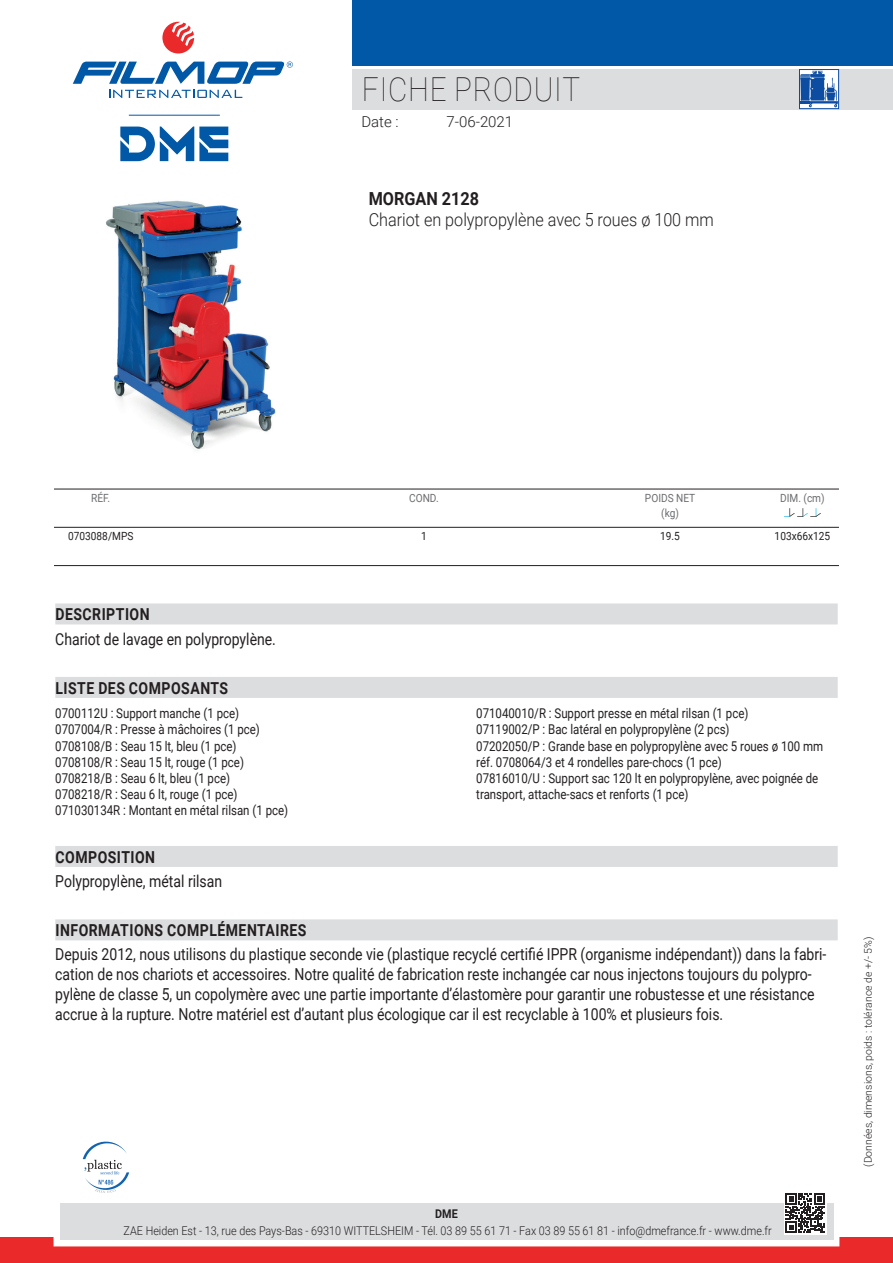
<style>
.page{position:relative;width:893px;height:1263px;background:#fff}
.page>*{position:absolute;margin:0;border:0;box-sizing:border-box;transform-origin:0 0}
.t1{font:100 33px "Roboto";letter-spacing:.025em;color:#231f20;scale:.9 1}
.t2{font:300 18px "Roboto";color:#231f20;scale:.9 1}
.t3{font:700 18px "Roboto";color:#231f20;scale:.9 1}
.t4{font:16.5px/19.8px "Roboto";color:#231f20;scale:.85 1}
.t5{font:700 16.5px "Roboto";letter-spacing:.035em;color:#231f20;scale:.85 1}
.t6{font:300 15px "Roboto";color:#231f20}
.t7{font:13.5px/16.2px "Roboto";color:#231f20;scale:.85 1}
.t8{font:300 12px "Roboto";color:#231f20;scale:.9 1}
.t9{font:700 12px "Roboto";color:#231f20;scale:.9 1}
.t10{font:11.25px/15px "Roboto";color:#6c6d70;text-align:center;scale:.9 1}
.t11{font:11.25px "Roboto";color:#231f20;scale:.9 1}
.t12{font:300 10.5px "Roboto";color:#231f20}
</style>
<div class="page">
<div style="left:353px;top:69px;width:540px;height:40px;background:#dcdddf"></div>
<svg style="left:109px;top:90px;width:133px;height:8px"></svg>
<svg style="left:162px;top:22px;width:32px;height:32px"></svg>
<svg style="left:73px;top:61px;width:220px;height:23px"></svg>
<div style="left:353px;top:0;width:540px;height:66px;background:#0158a6"></div>
<div style="left:0;top:1237px;width:893px;height:26px;background:#e9292a"></div>
<div style="left:54px;top:1197px;width:785px;height:49px;border:12px solid #fff"></div>
<div style="left:60px;top:1203px;width:773px;height:37px;background:#dcdddf"></div>
<svg style="left:120px;top:126px;width:108px;height:35px"></svg>
<hr style="left:129px;top:115px;width:91px;height:1px;background:#0158a6">
<svg style="left:784px;top:1193px;width:42px;height:41px"></svg>
<svg style="left:786px;top:1193px;width:39px;height:39px;background:#706e6f"></svg>
<svg style="left:799px;top:69px;width:40px;height:40px"></svg>
<svg style="left:800px;top:71px;width:38px;height:36px"></svg>
<img style="left:106px;top:200px;width:170px;height:250px">
<div style="left:55px;top:603px;width:783px;height:21px;background:#dcdddf"></div>
<div style="left:55px;top:677px;width:783px;height:21px;background:#dcdddf"></div>
<div style="left:55px;top:846px;width:783px;height:21px;background:#dcdddf"></div>
<div style="left:55px;top:919px;width:783px;height:21px;background:#dcdddf"></div>
<hr style="left:54px;top:489px;width:785px;height:1px;background:#231f20">
<hr style="left:54px;top:565px;width:785px;height:1px;background:#231f20">
<hr style="left:54px;top:527px;width:785px;height:1px;background:#231f20">
<svg style="left:83px;top:1141px;width:46px;height:52px"></svg>
<svg style="left:784px;top:508px;width:37px;height:9px"></svg>
<h1 class="t1" style="left:362px;top:67px;width:244px">FICHE PRODUIT</h1>
<p class="t6" style="left:361px;top:111px;width:39px">Date :</p>
<p class="t6" style="left:446px;top:111px;width:68px">7-06-2021</p>
<h2 class="t3" style="left:369px;top:186px;width:124px">MORGAN 2128</h2>
<h2 class="t2" style="left:369px;top:207px;width:385px">Chariot en polypropylène avec 5 roues ø 100 mm</h2>
<p class="t10" style="left:91px;top:490px;width:23px">RÉF.</p>
<p class="t11" style="left:68px;top:528px;width:74px">0703088/MPS</p>
<p class="t10" style="left:409px;top:490px;width:34px">COND.</p>
<p class="t11" style="left:421px;top:528px;width:8px">1</p>
<p class="t10" style="left:645px;top:490px;width:57px">POIDS NET (kg)</p>
<p class="t11" style="left:660px;top:528px;width:23px">19.5</p>
<p class="t10" style="left:780px;top:490px;width:51px">DIM. (cm)</p>
<p class="t11" style="left:775px;top:528px;width:63px">103x66x125</p>
<p class="t5" style="left:56px;top:603px;width:112px">DESCRIPTION</p>
<p class="t4" style="left:55px;top:628px;width:261px">Chariot de lavage en polypropylène.</p>
<p class="t5" style="left:56px;top:676px;width:205px">LISTE DES COMPOSANTS</p>
<p class="t7" style="left:55px;top:705px;width:275px">0700112U : Support manche (1 pce)<br>0707004/R : Presse à mâchoires (1 pce)<br>0708108/B : Seau 15 lt, bleu (1 pce)<br>0708108/R : Seau 15 lt, rouge (1 pce)<br>0708218/B : Seau 6 lt, bleu (1 pce)<br>0708218/R : Seau 6 lt, rouge (1 pce)<br>071030134R : Montant en métal rilsan (1 pce)</p>
<p class="t7" style="left:476px;top:705px;width:410px">071040010/R : Support presse en métal rilsan (1 pce)<br>07119002/P : Bac latéral en polypropylène (2 pcs)<br>07202050/P : Grande base en polypropylène avec 5 roues ø 100 mm réf. 0708064/3 et 4 rondelles pare-chocs (1 pce)<br>07816010/U : Support sac 120 lt en polypropylène, avec poignée de transport, attache-sacs et renforts (1 pce)</p>
<p class="t5" style="left:56px;top:845px;width:119px">COMPOSITION</p>
<p class="t4" style="left:55px;top:871px;width:198px">Polypropylène, métal rilsan</p>
<p class="t5" style="left:56px;top:919px;width:297px">INFORMATIONS COMPLÉMENTAIRES</p>
<p class="t4" style="left:55px;top:944px;width:909px">Depuis 2012, nous utilisons du plastique seconde vie (plastique recyclé certifié IPPR (organisme indépendant)) dans la fabri&shy;cation de nos chariots et accessoires. Notre qualité de fabrication reste inchangée car nous injectons toujours du polypro&shy;pylène de classe 5, un copolymère avec une partie importante d’élastomère pour garantir une robustesse et une résistance accrue à la rupture. Notre matériel est d’autant plus écologique car il est recyclable à 100% et plusieurs fois.</p>
<p class="t9" style="left:435px;top:1206px;width:27px">DME</p>
<p class="t8" style="left:124px;top:1222px;width:722px">ZAE Heiden Est - 13, rue des Pays-Bas - 69310 WITTELSHEIM - Tél. 03 89 55 61 71 - Fax 03 89 55 61 81 - info@dmefrance.fr - www.dme.fr</p>
<p class="t12" style="left:861px;top:1167px;width:232px;rotate:-90deg">(Données, dimensions, poids : tolérance de +/- 5%)</p>
</div>
